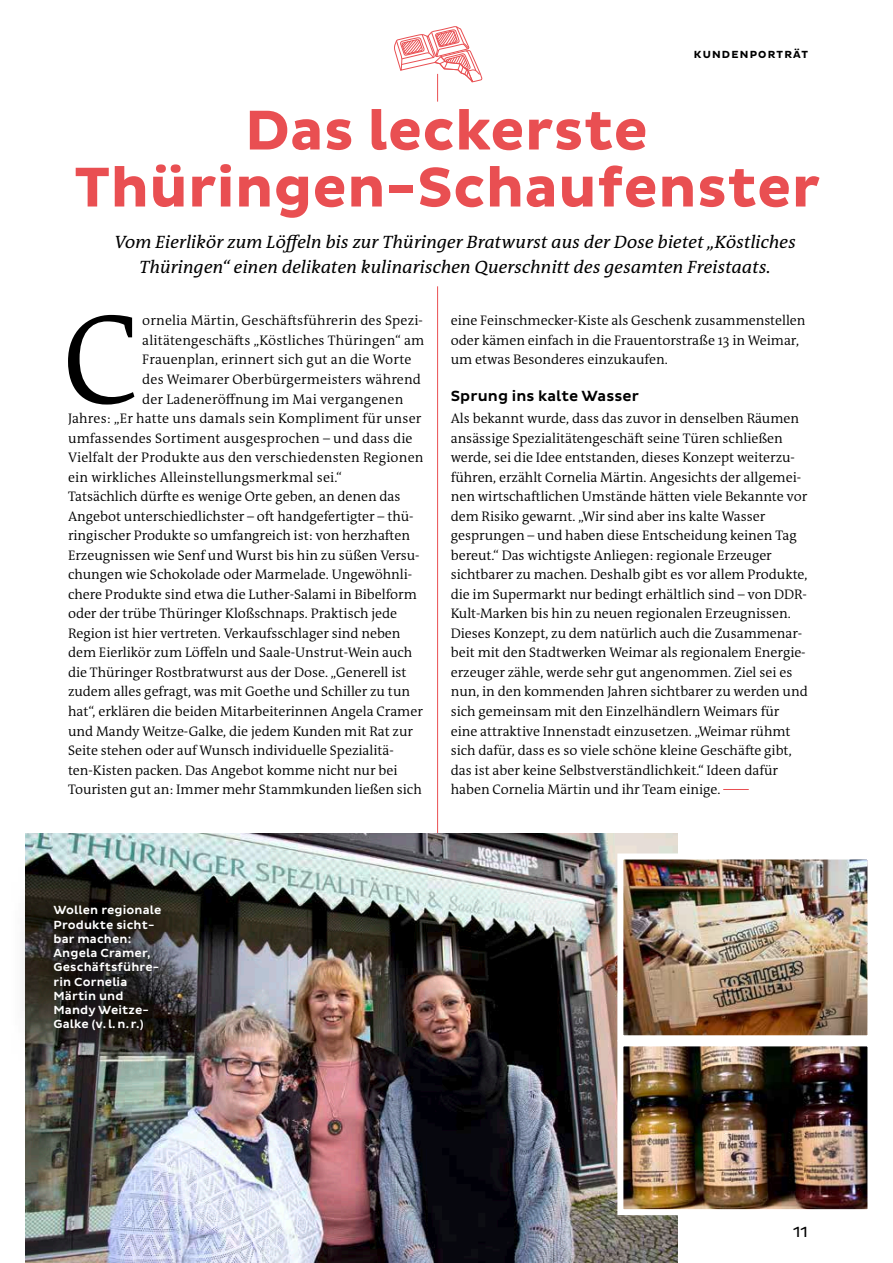
<style>
.page{position:relative;width:893px;height:1263px;background:#fff}
.page>*{position:absolute;margin:0;border:0;box-sizing:border-box;transform-origin:0 0}
.t1{font:300 129.6px "The Antiqua B W4";color:#000}
.t2{font:700 57px/57px "Pluto Sans";letter-spacing:.005em;color:#e94f52;text-align:center}
.t3{font:italic 18px/25.5px "The Antiqua B W5 Plain";letter-spacing:.005em;color:#000;text-align:center}
.t4{font:500 15px "Pluto Sans";letter-spacing:.005em;color:#000}
.t5{font:15px "Pluto Sans";color:#000}
.t6{font:300 13.95px/19.5px "The Antiqua B W4";letter-spacing:-.005em;color:#000}
.t7{font:500 12px/14.2px "Pluto Sans";letter-spacing:.01em;color:#fff}
.t8{font:700 10.5px "Pluto Sans";letter-spacing:.115em;color:#000}
</style>
<div class="page">
<hr style="left:437px;top:286px;width:1px;height:567px;background:#e94f52">
<img style="left:26px;top:833px;width:652px;height:430px">
<svg style="left:723px;top:789px;width:26px;height:1px"></svg>
<div style="left:8px;top:860px;width:196px;height:216px;background:#000;opacity:.75"></div>
<img style="left:614px;top:850px;width:254px;height:187px">
<img style="left:614px;top:1037px;width:254px;height:181px">
<svg style="left:394px;top:26px;width:89px;height:76px"></svg>
<p class="t8" style="left:694px;top:49px;width:116px">KUNDENPORTRÄT</p>
<h2 class="t2" style="left:74px;top:103px;width:747px">Das leckerste<br>Thüringen-Schaufenster</h2>
<p class="t3" style="left:114px;top:229px;width:683px">Vom Eierlikör zum Löffeln bis zur Thüringer Bratwurst aus der Dose bietet „Köstliches<br>Thüringen“ einen delikaten kulinarischen Querschnitt des gesamten Freistaats.</p>
<h1 class="t1" style="left:62px;top:276px;width:80px">C</h1>
<p class="t6" style="left:142px;top:311px;width:282px">ornelia Märtin, Geschäftsführerin des Spezi-</p>
<p class="t6" style="left:451px;top:311px;width:356px">eine Feinschmecker-Kiste als Geschenk zusammenstellen oder kämen einfach in die Frauentorstraße 13 in Weimar, um etwas Besonderes einzukaufen.</p>
<p class="t4" style="left:451px;top:387px;width:190px">Sprung ins kalte Wasser</p>
<p class="t6" style="left:451px;top:409px;width:359px">Als bekannt wurde, dass das zuvor in denselben Räumen ansässige Spezialitätengeschäft seine Türen schließen werde, sei die Idee entstanden, dieses Konzept weiterzu&shy;führen, erzählt Cornelia Märtin. Angesichts der allgemei&shy;nen wirtschaftlichen Umstände hätten viele Bekannte vor dem Risiko gewarnt. „Wir sind aber ins kalte Wasser gesprungen – und haben diese Entscheidung keinen Tag bereut.“ Das wichtigste Anliegen: regionale Erzeuger sichtbarer zu machen. Deshalb gibt es vor allem Produkte, die im Supermarkt nur bedingt erhältlich sind – von DDR-Kult-Marken bis hin zu neuen regionalen Erzeugnissen.<br>Dieses Konzept, zu dem natürlich auch die Zusammenar&shy;beit mit den Stadtwerken Weimar als regionalem Energie&shy;erzeuger zähle, werde sehr gut angenommen. Ziel sei es nun, in den kommenden Jahren sichtbarer zu werden und sich gemeinsam mit den Einzelhändlern Weimars für eine attraktive Innenstadt einzusetzen. „Weimar rühmt sich dafür, dass es so viele schöne kleine Geschäfte gibt, das ist aber keine Selbstverständlichkeit.“ Ideen dafür haben Cornelia Märtin und ihr Team einige.</p>
<p class="t6" style="left:142px;top:331px;width:284px">alitätengeschäfts „Köstliches Thüringen“ am</p>
<p class="t6" style="left:142px;top:350px;width:271px">Frauenplan, erinnert sich gut an die Worte</p>
<p class="t6" style="left:142px;top:370px;width:280px">des Weimarer Oberbürgermeisters während</p>
<p class="t6" style="left:142px;top:389px;width:263px">der Ladeneröffnung im Mai vergangenen</p>
<p class="t6" style="left:68px;top:409px;width:355px">Jahres: „Er hatte uns damals sein Kompliment für unser</p>
<p class="t6" style="left:68px;top:428px;width:346px">umfassendes Sortiment ausgesprochen – und dass die</p>
<p class="t6" style="left:68px;top:448px;width:357px">Vielfalt der Produkte aus den verschiedensten Regionen</p>
<p class="t6" style="left:68px;top:467px;width:276px">ein wirkliches Alleinstellungsmerkmal sei.“</p>
<p class="t6" style="left:68px;top:487px;width:334px">Tatsächlich dürfte es wenige Orte geben, an denen das</p>
<p class="t6" style="left:68px;top:506px;width:347px">Angebot unterschiedlichster – oft handgefertigter – thü-</p>
<p class="t6" style="left:68px;top:526px;width:344px">ringischer Produkte so umfangreich ist: von herzhaften</p>
<p class="t6" style="left:68px;top:545px;width:353px">Erzeugnissen wie Senf und Wurst bis hin zu süßen Versu-</p>
<p class="t6" style="left:68px;top:565px;width:346px">chungen wie Schokolade oder Marmelade. Ungewöhnli-</p>
<p class="t6" style="left:68px;top:584px;width:350px">chere Produkte sind etwa die Luther-Salami in Bibelform</p>
<p class="t6" style="left:68px;top:604px;width:331px">oder der trübe Thüringer Kloßschnaps. Praktisch jede</p>
<p class="t6" style="left:68px;top:623px;width:334px">Region ist hier vertreten. Verkaufsschlager sind neben</p>
<p class="t6" style="left:68px;top:643px;width:346px">dem Eierlikör zum Löffeln und Saale-Unstrut-Wein auch</p>
<p class="t6" style="left:68px;top:663px;width:340px">die Thüringer Rostbratwurst aus der Dose. „Generell ist</p>
<p class="t6" style="left:68px;top:682px;width:344px">zudem alles gefragt, was mit Goethe und Schiller zu tun</p>
<p class="t6" style="left:68px;top:702px;width:356px">hat“, erklären die beiden Mitarbeiterinnen Angela Cramer</p>
<p class="t6" style="left:68px;top:721px;width:347px">und Mandy Weitze-Galke, die jedem Kunden mit Rat zur</p>
<p class="t6" style="left:68px;top:741px;width:327px">Seite stehen oder auf Wunsch individuelle Spezialitä-</p>
<p class="t6" style="left:68px;top:760px;width:331px">ten-Kisten packen. Das Angebot komme nicht nur bei</p>
<p class="t6" style="left:68px;top:780px;width:355px">Touristen gut an: Immer mehr Stammkunden ließen sich</p>
<p class="t7" style="left:53px;top:903px;width:110px">Wollen regionale<br>Produkte sicht&shy;bar machen:<br>Angela Cramer,<br>Geschäftsführe&shy;rin Cornelia<br>Märtin und<br>Mandy Weitze-<br>Galke (v.l.n. r.)</p>
<p class="t5" style="left:793px;top:1224px;width:16px">11</p>
</div>
